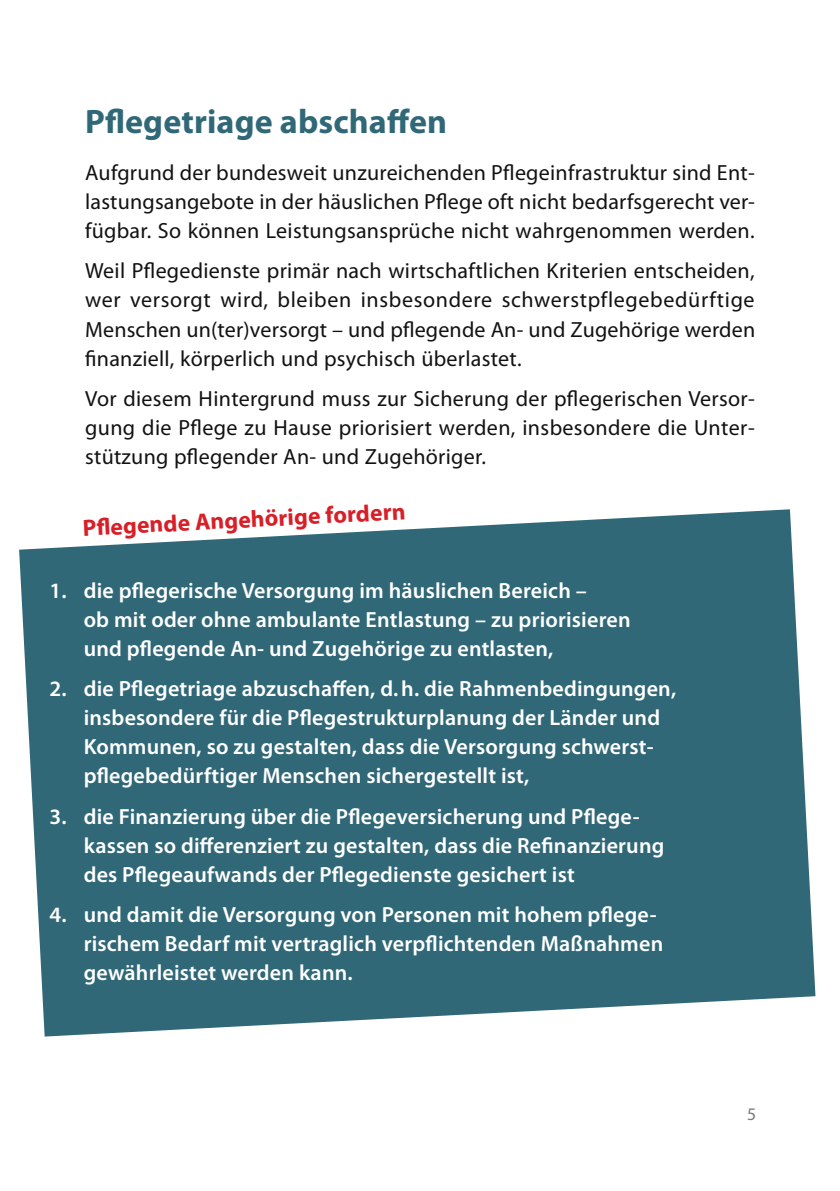
<style>
.page{position:relative;width:840px;height:1191px;background:#fff}
.page>*{position:absolute;margin:0;border:0;box-sizing:border-box;transform-origin:0 0}
.t1{font:700 34px "Myriad Pro";letter-spacing:.005em;color:#306877}
.t2{font:700 23.6px "Myriad Pro";color:#d81f27}
.t3{font:600 22px/29px "Myriad Pro";letter-spacing:.01em;color:#fff}
.t4{font:22px/29px "Myriad Pro";letter-spacing:.01em;color:#121212;text-align:justify}
.t5{font:17.8px "Myriad Pro";color:#77797e}
</style>
<div class="page">
<svg style="left:19px;top:509px;width:796px;height:527px;background:#457785"></svg>
<h1 class="t1" style="left:85px;top:103px;width:363px">Pflegetriage abschaffen</h1>
<p class="t4" style="left:85px;top:158px;width:670px">Aufgrund der bundesweit unzureichenden Pflegeinfrastruktur sind Ent&shy;lastungsangebote in der häuslichen Pflege oft nicht bedarfsgerecht ver&shy;fügbar. So können Leistungsansprüche nicht wahrgenommen werden.</p>
<p class="t4" style="left:85px;top:257px;width:671px">Weil Pflegedienste primär nach wirtschaftlichen Kriterien entscheiden, wer versorgt wird, bleiben insbesondere schwerstpflegebedürftige Menschen un(ter)versorgt – und pflegende An- und Zugehörige werden finanziell, körperlich und psychisch überlastet.</p>
<p class="t4" style="left:85px;top:385px;width:670px">Vor diesem Hintergrund muss zur Sicherung der pflegerischen Versor&shy;gung die Pflege zu Hause priorisiert werden, insbesondere die Unter&shy;stützung pflegender An- und Zugehöriger.</p>
<p class="t2" style="left:82px;top:515px;width:324px;rotate:-3deg">Pfl egende Angehörige fordern</p>
<p class="t3" style="left:84px;top:576px;width:548px;text-indent:-34px">1. die pflegerische Versorgung im häuslichen Bereich –<br>ob mit oder ohne ambulante Entlastung – zu priorisieren und pflegende An- und Zugehörige zu entlasten,</p>
<p class="t3" style="left:84px;top:674px;width:593px;text-indent:-34px">2. die Pflegetriage abzuschaffen, d. h. die Rahmenbedingungen, insbesondere für die Pflegestrukturplanung der Länder und Kommunen, so zu gestalten, dass die Versorgung schwerst&shy;pflegebedürftiger Menschen sichergestellt ist,</p>
<p class="t3" style="left:84px;top:802px;width:582px;text-indent:-34px">3. die Finanzierung über die Pflegeversicherung und Pflege&shy;kassen so differenziert zu gestalten, dass die Refinanzierung des Pflegeaufwands der Pflegedienste gesichert ist</p>
<p class="t3" style="left:84px;top:901px;width:580px;text-indent:-34px">4. und damit die Versorgung von Personen mit hohem pflege&shy;rischem Bedarf mit vertraglich verpflichtenden Maßnahmen gewährleistet werden kann.</p>
<p class="t5" style="left:746px;top:1104px;width:11px">5</p>
</div>
